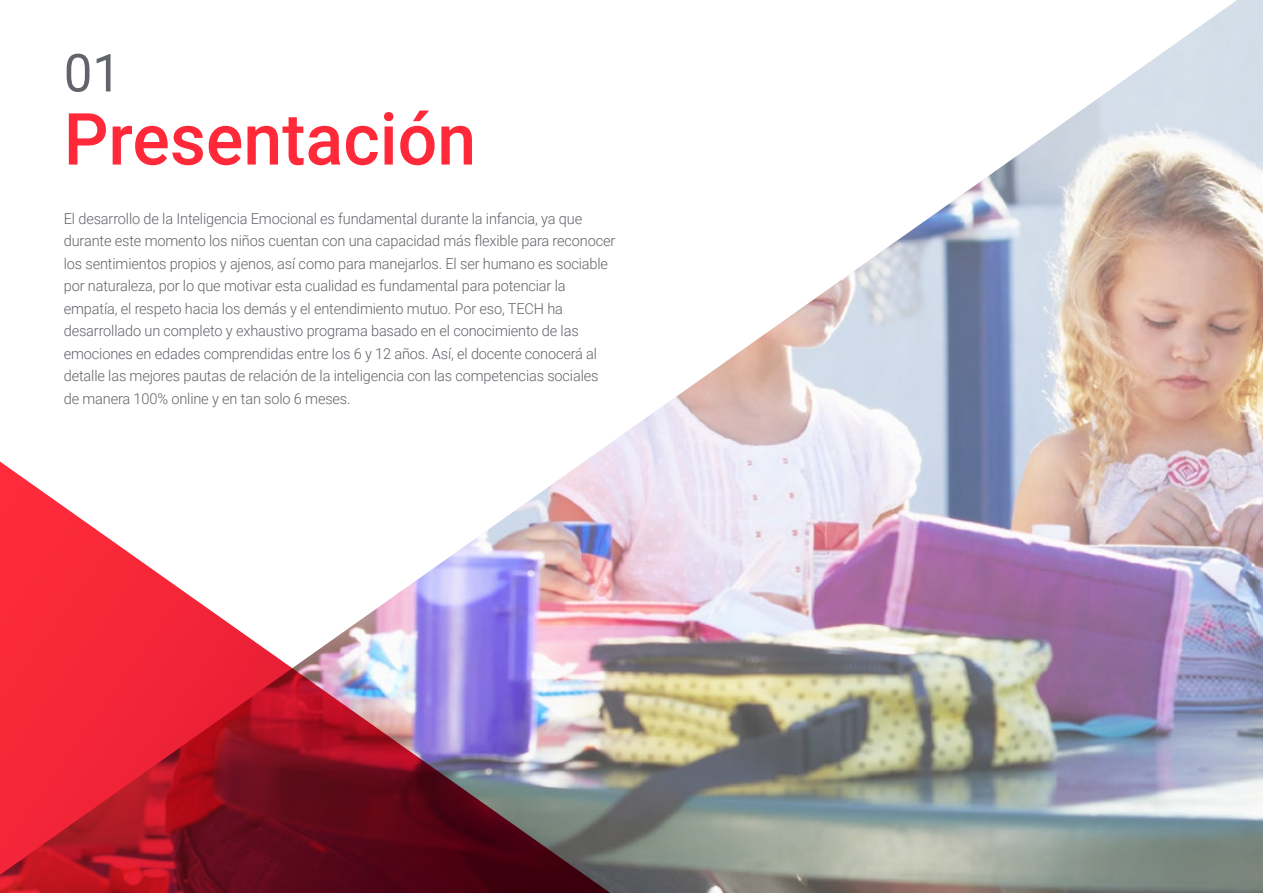
<style>
.page{position:relative;width:1263px;height:893px;background:#fff}
.page>*{position:absolute;margin:0;border:0;box-sizing:border-box;transform-origin:0 0}
.t1{font:500 72px "Roboto";color:#ff293a}
.t2{font:52.5px "Roboto";color:#61646a}
.t3{font:300 15px/22.5px "Roboto";letter-spacing:-.01em;color:#61646a}
</style>
<div class="page">
<img style="left:607px;top:0;width:656px;height:893px">
<img style="left:0;top:446px;width:640px;height:447px">
<h2 class="t2" style="left:64px;top:36px;width:59px">01</h2>
<h1 class="t1" style="left:64px;top:89px;width:414px">Presentación</h1>
<p class="t3" style="left:64px;top:207px;width:553px">El desarrollo de la Inteligencia Emocional es fundamental durante la infancia, ya que durante este momento los niños cuentan con una capacidad más flexible para reconocer los sentimientos propios y ajenos, así como para manejarlos. El ser humano es sociable por naturaleza, por lo que motivar esta cualidad es fundamental para potenciar la empatía, el respeto hacia los demás y el entendimiento mutuo. Por eso, TECH ha desarrollado un completo y exhaustivo programa basado en el conocimiento de las emociones en edades comprendidas entre los 6 y 12 años. Así, el docente conocerá al detalle las mejores pautas de relación de la inteligencia con las competencias sociales de manera 100% online y en tan solo 6 meses.</p>
</div>
